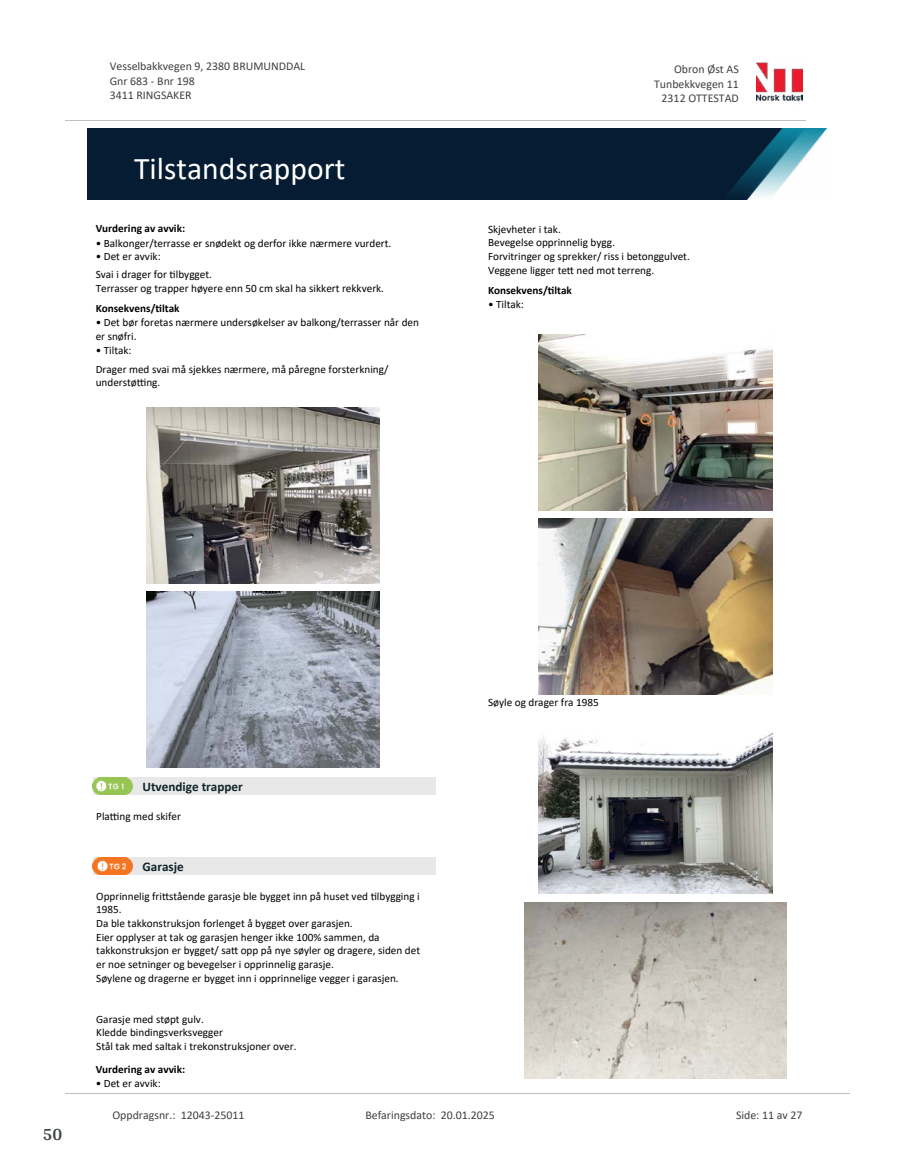
<style>
.page{position:relative;width:915px;height:1172px;background:#fff}
.page>*{position:absolute;margin:0;border:0;box-sizing:border-box;transform-origin:0 0}
.t1{font:31.65px "Calibri";color:#fff}
.t2{font:700 18px "Arya";color:#414749}
.t3{font:700 13.2px "Calibri";color:#0f252c}
.t4{font:11.85px/14.5px "Calibri";color:#404040}
.t5{font:11.25px/13.6px "Calibri";color:#000}
.t6{font:700 11.25px "Calibri";color:#000}
</style>
<div class="page">
<img style="left:146px;top:407px;width:233px;height:176px">
<img style="left:146px;top:592px;width:233px;height:176px">
<div style="left:93px;top:777px;width:342px;height:17px;background:#e8e8e8"></div>
<svg style="left:97px;top:777px;width:36px;height:13px"></svg>
<img style="left:93px;top:778px;width:39px;height:16px">
<div style="left:93px;top:857px;width:342px;height:17px;background:#e8e8e8"></div>
<svg style="left:97px;top:857px;width:36px;height:14px"></svg>
<img style="left:93px;top:858px;width:39px;height:16px">
<img style="left:538px;top:334px;width:233px;height:176px">
<img style="left:538px;top:519px;width:233px;height:176px">
<img style="left:538px;top:733px;width:233px;height:160px">
<img style="left:524px;top:902px;width:262px;height:176px">
<img style="left:756px;top:62px;width:46px;height:40px">
<hr style="left:65px;top:120px;width:740px;height:1px;background:#c0c0c0">
<img style="left:88px;top:129px;width:738px;height:71px">
<hr style="left:65px;top:1093px;width:784px;height:1px;background:#c0c0c0">
<p class="t4" style="left:110px;top:59px;width:197px">Vesselbakkvegen 9, 2380 BRUMUNDDAL<br>Gnr 683 - Bnr 198<br>3411 RINGSAKER</p>
<p class="t4" style="left:673px;top:62px;width:66px">Obron Øst AS</p>
<p class="t4" style="left:654px;top:76px;width:86px">Tunbekkvegen 11</p>
<p class="t4" style="left:661px;top:91px;width:79px">2312 OTTESTAD</p>
<h1 class="t1" style="left:134px;top:147px;width:213px">Tilstandsrapport</h1>
<p class="t6" style="left:96px;top:221px;width:91px">Vurdering av avvik:</p>
<p class="t5" style="left:96px;top:236px;width:297px">• Balkonger/terrasse er snødekt og derfor ikke nærmere vurdert.</p>
<p class="t5" style="left:96px;top:248px;width:118px;line-height:17.5px">• Det er avvik:<br>Svai i drager for 琀椀lbygget.</p>
<p class="t5" style="left:96px;top:281px;width:290px">Terrasser og trapper høyere enn 50 cm skal ha sikkert rekkverk.</p>
<p class="t6" style="left:96px;top:300px;width:85px">Konsekvens/琀椀ltak</p>
<p class="t5" style="left:96px;top:316px;width:325px">• Det bør foretas nærmere undersøkelser av balkong/terrasser når den er snøfri.</p>
<p class="t5" style="left:96px;top:340px;width:294px;line-height:19px">• Tiltak:<br>Drager med svai må sjekkes nærmere, må påregne forsterkning/</p>
<p class="t5" style="left:96px;top:376px;width:66px">understø琀紀ng.</p>
<p class="t5" style="left:488px;top:222px;width:203px">Skjevheter i tak.<br>Bevegelse opprinnelig bygg.<br>Forvitringer og sprekker/ riss i betonggulvet.<br>Veggene ligger te琀琀 ned mot terreng.</p>
<p class="t6" style="left:488px;top:282px;width:85px">Konsekvens/琀椀ltak</p>
<p class="t5" style="left:488px;top:297px;width:37px">• Tiltak:</p>
<h2 class="t2" style="left:43px;top:1123px;width:21px">50</h2>
<p class="t3" style="left:142px;top:777px;width:102px">Utvendige trapper</p>
<p class="t5" style="left:96px;top:809px;width:86px">Pla琀紀ng med skifer</p>
<p class="t3" style="left:142px;top:857px;width:43px">Garasje</p>
<p class="t5" style="left:96px;top:889px;width:325px">Opprinnelig fri琀琀stående garasje ble bygget inn på huset ved 琀椀lbygging i 1985.<br>Da ble takkonstruksjon forlenget å bygget over garasjen.<br>Eier opplyser at tak og garasjen henger ikke 100% sammen, da takkonstruksjon er bygget/ sa琀琀 opp på nye søyler og dragere, siden det er noe setninger og bevegelser i opprinnelig garasje.<br>Søylene og dragerne er bygget inn i opprinnelige vegger i garasjen.</p>
<p class="t5" style="left:96px;top:1012px;width:202px">Garasje med støpt gulv.<br>Kledde bindingsverksvegger<br>Stål tak med saltak i trekonstruksjoner over.</p>
<p class="t6" style="left:96px;top:1061px;width:91px">Vurdering av avvik:</p>
<p class="t5" style="left:96px;top:1076px;width:66px">• Det er avvik:</p>
<p class="t5" style="left:488px;top:695px;width:112px">Søyle og drager fra 1985</p>
<p class="t4" style="left:112px;top:1107px;width:133px">Oppdragsnr.: 12043-25011</p>
<p class="t4" style="left:365px;top:1107px;width:131px">Befaringsdato: 20.01.2025</p>
<p class="t4" style="left:735px;top:1107px;width:68px">Side: 11 av 27</p>
</div>
